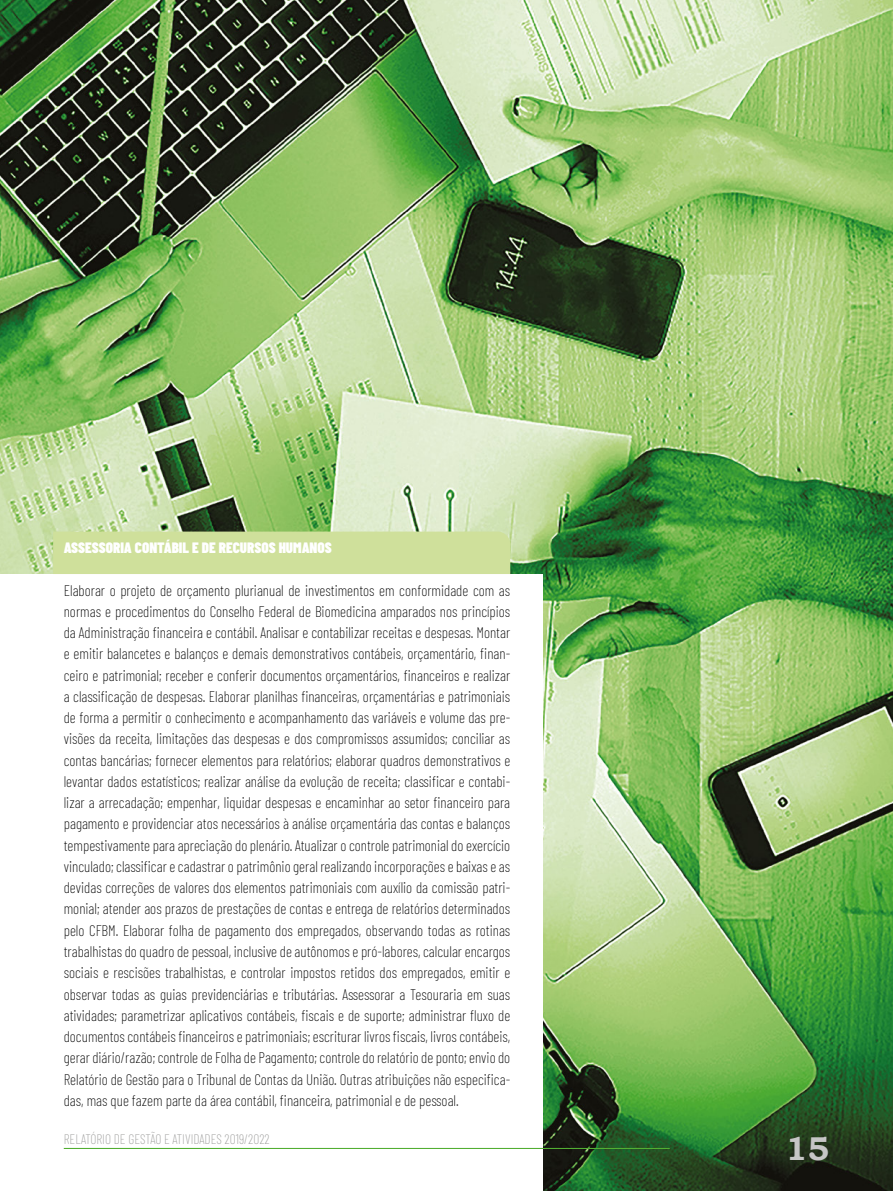
<style>
.page{position:relative;width:893px;height:1191px;background:#fff}
.page>*{position:absolute;margin:0;border:0;box-sizing:border-box;transform-origin:0 0}
.t1{font:700 33px "Bookman Old Style";color:#c6c6c6}
.t2{font:200 15px/21.3px "Barlow Condensed";color:#000;text-align:justify}
.t3{font:900 15px "Barlow Condensed";color:#fff}
.t4{font:200 13.5px "Barlow Condensed";color:#9d9d9c}
</style>
<div class="page">
<img style="left:0;top:0;width:893px;height:1191px">
<div style="left:0;top:574px;width:542px;height:617px;background:#fff"></div>
<div style="left:53px;top:531px;width:457px;height:43px;background:#cfe09b"></div>
<hr style="left:64px;top:1147px;width:606px;height:2px;background:#52ae32">
<p class="t3" style="left:64px;top:537px;width:269px">ASSESSORIA CONTÁBIL E DE RECURSOS HUMANOS</p>
<p class="t2" style="left:64px;top:578px;width:448px">Elaborar o projeto de orçamento plurianual de investimentos em conformidade com as normas e procedimentos do Conselho Federal de Biomedicina amparados nos princípios da Administração financeira e contábil. Analisar e contabilizar receitas e despesas. Montar e emitir balancetes e balanços e demais demonstrativos contábeis, orçamentário, finan&shy;ceiro e patrimonial; receber e conferir documentos orçamentários, financeiros e realizar a classificação de despesas. Elaborar planilhas financeiras, orçamentárias e patrimoniais de forma a permitir o conhecimento e acompanhamento das variáveis e volume das pre&shy;visões da receita, limitações das despesas e dos compromissos assumidos; conciliar as contas bancárias; fornecer elementos para relatórios; elaborar quadros demonstrativos e levantar dados estatísticos; realizar análise da evolução de receita; classificar e contabi&shy;lizar a arrecadação; empenhar, liquidar despesas e encaminhar ao setor financeiro para pagamento e providenciar atos necessários à análise orçamentária das contas e balanços tempestivamente para apreciação do plenário. Atualizar o controle patrimonial do exercício vinculado; classificar e cadastrar o patrimônio geral realizando incorporações e baixas e as devidas correções de valores dos elementos patrimoniais com auxílio da comissão patri&shy;monial; atender aos prazos de prestações de contas e entrega de relatórios determinados pelo CFBM. Elaborar folha de pagamento dos empregados, observando todas as rotinas trabalhistas do quadro de pessoal, inclusive de autônomos e pró-labores, calcular encargos sociais e rescisões trabalhistas, e controlar impostos retidos dos empregados, emitir e observar todas as guias previdenciárias e tributárias. Assessorar a Tesouraria em suas atividades; parametrizar aplicativos contábeis, fiscais e de suporte; administrar fluxo de documentos contábeis financeiros e patrimoniais; escriturar livros fiscais, livros contábeis, gerar diário/razão; controle de Folha de Pagamento; controle do relatório de ponto; envio do Relatório de Gestão para o Tribunal de Contas da União. Outras atribuições não especifica&shy;das, mas que fazem parte da área contábil, financeira, patrimonial e de pessoal.</p>
<p class="t4" style="left:64px;top:1129px;width:207px">RELATÓRIO DE GESTÃO E ATIVIDADES 2019/2022</p>
<h1 class="t1" style="left:786px;top:1125px;width:45px">15</h1>
</div>
